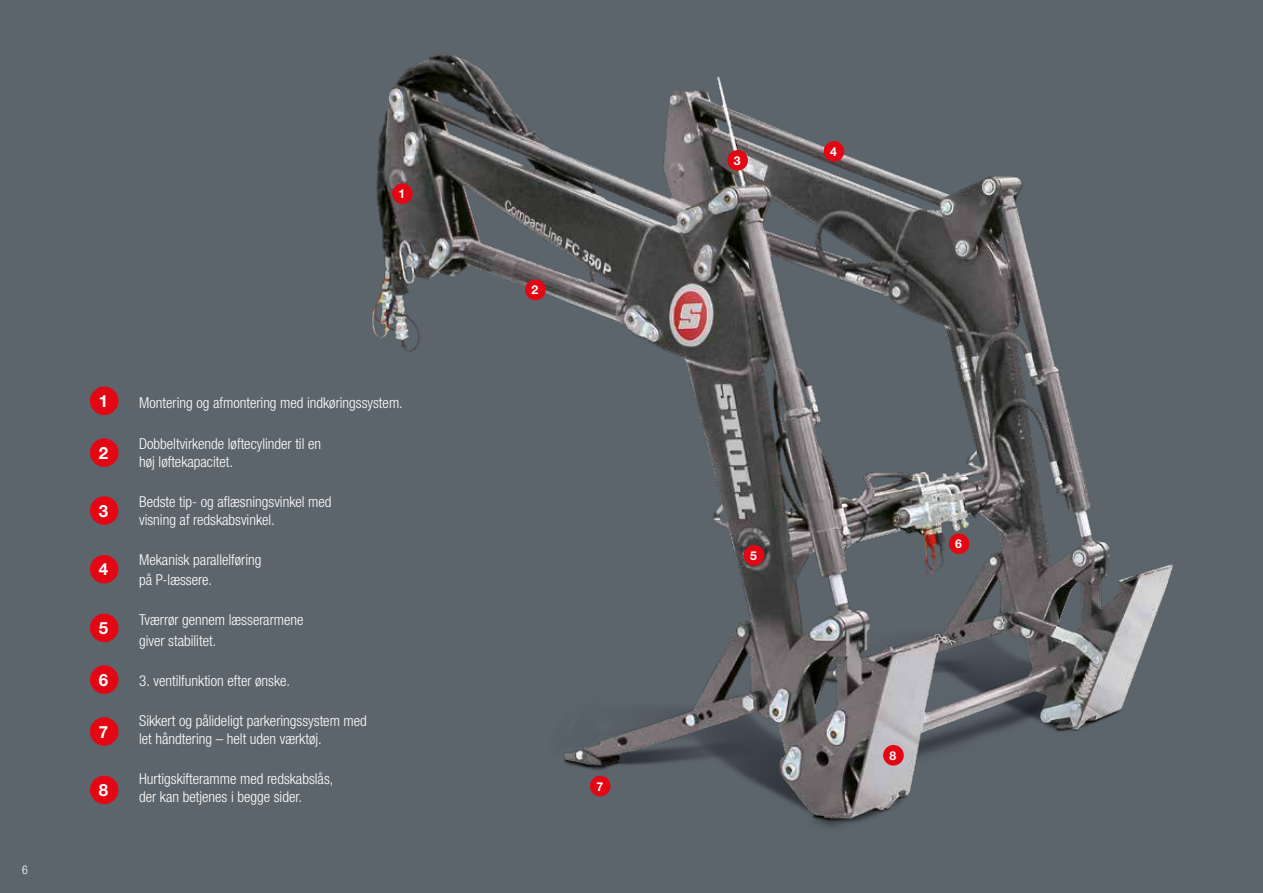
<style>
.page{position:relative;width:1263px;height:893px;background:#5d656c}
.page>*{position:absolute;margin:0;border:0;box-sizing:border-box;transform-origin:0 0}
.t1{font:700 16.8px "Helvetica Neue LTW1 G";color:#fff}
.t2{font:300 condensed 15px/18px "Helvetica Neue LTW1 G";color:#fff}
.t3{font:700 12.15px "Helvetica Neue LTW1 G";color:#fff}
.t4{font:300 condensed 12px "Helvetica Neue LTW1 G";color:#fff}
</style>
<div class="page">
<img style="left:372px;top:53px;width:801px;height:774px">
<div style="left:392px;top:183px;width:21px;height:21px;background:#e30613;border-radius:50%"></div>
<div style="left:744px;top:545px;width:20px;height:21px;background:#e30613;border-radius:50%"></div>
<div style="left:949px;top:533px;width:20px;height:21px;background:#e30613;border-radius:50%"></div>
<div style="left:590px;top:776px;width:20px;height:20px;background:#e30613;border-radius:50%"></div>
<div style="left:883px;top:745px;width:21px;height:21px;background:#e30613;border-radius:50%"></div>
<div style="left:727px;top:150px;width:21px;height:21px;background:#e30613;border-radius:50%"></div>
<div style="left:824px;top:141px;width:20px;height:21px;background:#e30613;border-radius:50%"></div>
<div style="left:525px;top:280px;width:21px;height:20px;background:#e30613;border-radius:50%"></div>
<div style="left:90px;top:387px;width:28px;height:28px;background:#e30613;border-radius:50%"></div>
<div style="left:90px;top:438px;width:28px;height:29px;background:#e30613;border-radius:50%"></div>
<div style="left:90px;top:496px;width:28px;height:29px;background:#e30613;border-radius:50%"></div>
<div style="left:90px;top:555px;width:28px;height:28px;background:#e30613;border-radius:50%"></div>
<div style="left:90px;top:614px;width:28px;height:28px;background:#e30613;border-radius:50%"></div>
<div style="left:90px;top:665px;width:28px;height:29px;background:#e30613;border-radius:50%"></div>
<div style="left:90px;top:717px;width:28px;height:29px;background:#e30613;border-radius:50%"></div>
<div style="left:90px;top:776px;width:28px;height:28px;background:#e30613;border-radius:50%"></div>
<p class="t3" style="left:399px;top:186px;width:8px">1</p>
<p class="t4" style="left:22px;top:863px;width:7px">6</p>
<p class="t1" style="left:99px;top:391px;width:11px">1</p>
<p class="t1" style="left:99px;top:442px;width:11px">2</p>
<p class="t1" style="left:99px;top:500px;width:11px">3</p>
<p class="t1" style="left:99px;top:559px;width:11px">4</p>
<p class="t1" style="left:99px;top:618px;width:11px">5</p>
<p class="t1" style="left:99px;top:669px;width:11px">6</p>
<p class="t1" style="left:99px;top:721px;width:11px">7</p>
<p class="t1" style="left:99px;top:780px;width:11px">8</p>
<p class="t2" style="left:139px;top:394px;width:265px">Montering og afmontering med indkøringssystem.</p>
<p class="t2" style="left:139px;top:434px;width:183px">Dobbeltvirkende løftecylinder til en høj løftekapacitet.</p>
<p class="t2" style="left:139px;top:493px;width:194px">Bedste tip- og aflæsningsvinkel med visning af redskabsvinkel.</p>
<p class="t2" style="left:139px;top:550px;width:124px;line-height:20.1px">Mekanisk parallelføring på P-læssere.</p>
<p class="t2" style="left:139px;top:610px;width:166px;line-height:20.1px">Tværrør gennem læsserarmene giver stabilitet.</p>
<p class="t2" style="left:139px;top:672px;width:152px">3. ventilfunktion efter ønske.</p>
<p class="t2" style="left:139px;top:712px;width:229px">Sikkert og pålideligt parkeringssystem med let håndtering – helt uden værktøj.</p>
<p class="t2" style="left:139px;top:770px;width:196px">Hurtigskifteramme med redskabslås, der kan betjenes i begge sider.</p>
<p class="t3" style="left:532px;top:282px;width:8px">2</p>
<p class="t3" style="left:596px;top:779px;width:8px">7</p>
<p class="t3" style="left:734px;top:153px;width:8px">3</p>
<p class="t3" style="left:830px;top:144px;width:8px">4</p>
<p class="t3" style="left:750px;top:548px;width:8px">5</p>
<p class="t3" style="left:955px;top:536px;width:8px">6</p>
<p class="t3" style="left:890px;top:748px;width:8px">8</p>
</div>
